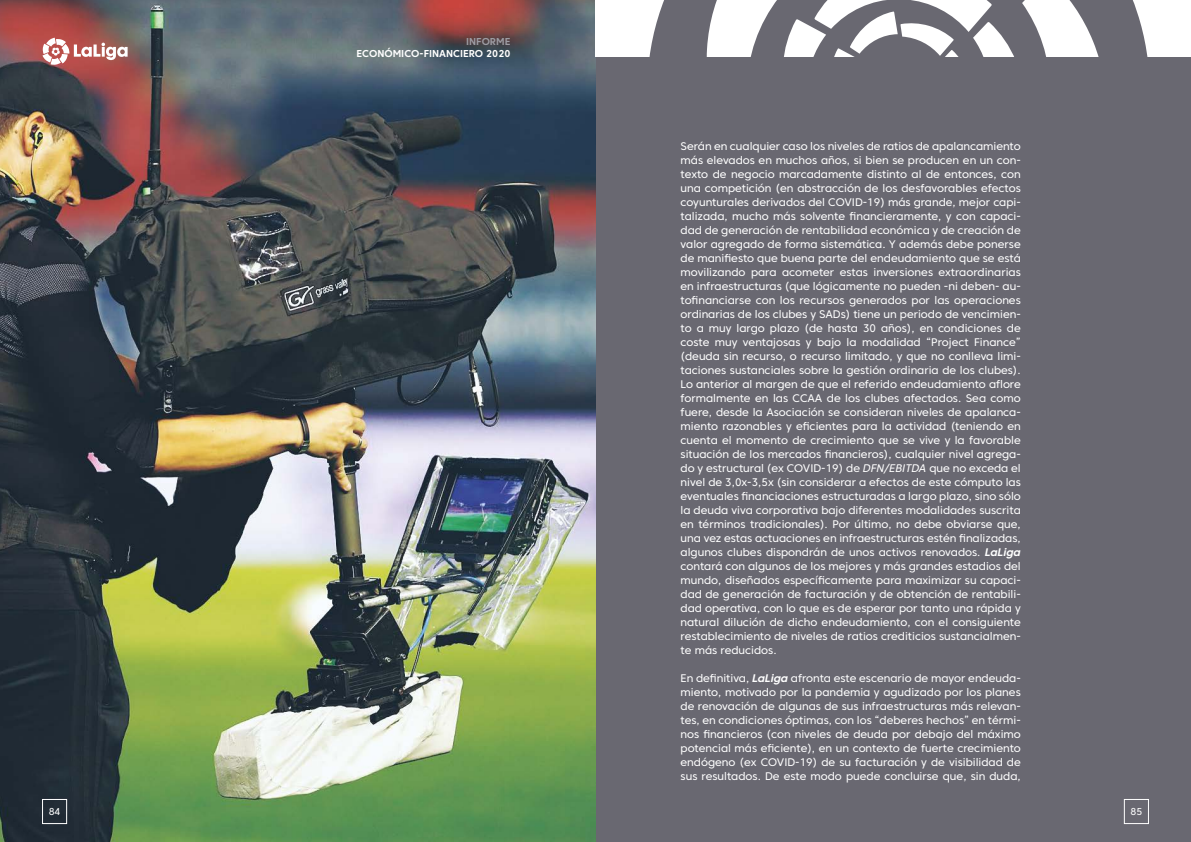
<style>
.page{position:relative;width:1191px;height:842px;background:#696871}
.page>*{position:absolute;margin:0;border:0;box-sizing:border-box;transform-origin:0 0}
.t1{font:11px/14px "Core Sans C 45";color:#fff;text-align:justify}
.t2{font:700 10px "Core Sans C 65";color:#fff}
.t3{font:700 10px "Core Sans C 65";color:#9e9da4}
.t4{font:10px "Core Sans C 45";color:#fff}
.s1{font-family:"Core Sans C 45 Regular It"}
.s2{font-family:"Core Sans C 65 Bold It"}
</style>
<div class="page">
<img style="left:0;top:0;width:595px;height:842px">
<svg style="left:595px;top:0;width:69px;height:57px;background:#ececed"></svg>
<svg style="left:706px;top:0;width:485px;height:57px"></svg>
<div style="left:1124px;top:799px;width:24px;height:25px;border:1px solid #fff"></div>
<div style="left:42px;top:799px;width:25px;height:25px;border:1px solid #fff"></div>
<svg style="left:43px;top:38px;width:85px;height:27px;background:#c68b87"></svg>
<p class="t3" style="left:466px;top:35px;width:46px">INFORME</p>
<p class="t2" style="left:356px;top:47px;width:155px">ECONÓMICO-FINANCIERO 2020</p>
<p class="t1" style="left:680px;top:139px;width:342px">Serán en cualquier caso los niveles de ratios de apalancamiento más elevados en muchos años, si bien se producen en un con&shy;texto de negocio marcadamente distinto al de entonces, con una competición (en abstracción de los desfavorables efectos coyunturales derivados del COVID-19) más grande, mejor capi&shy;talizada, mucho más solvente financieramente, y con capaci&shy;dad de generación de rentabilidad económica y de creación de valor agregado de forma sistemática. Y además debe ponerse de manifiesto que buena parte del endeudamiento que se está movilizando para acometer estas inversiones extraordinarias en infraestructuras (que lógicamente no pueden -ni deben- au&shy;tofinanciarse con los recursos generados por las operaciones ordinarias de los clubes y SADs) tiene un periodo de vencimien&shy;to a muy largo plazo (de hasta 30 años), en condiciones de coste muy ventajosas y bajo la modalidad “Project Finance” (deuda sin recurso, o recurso limitado, y que no conlleva limi&shy;taciones sustanciales sobre la gestión ordinaria de los clubes).<br>Lo anterior al margen de que el referido endeudamiento aflore formalmente en las CCAA de los clubes afectados. Sea como fuere, desde la Asociación se consideran niveles de apalanca&shy;miento razonables y eficientes para la actividad (teniendo en cuenta el momento de crecimiento que se vive y la favorable situación de los mercados financieros), cualquier nivel agrega&shy;do y estructural (ex COVID-19) de <span class="s1">DFN/EBITDA</span> que no exceda el nivel de 3,0x-3,5x (sin considerar a efectos de este cómputo las eventuales financiaciones estructuradas a largo plazo, sino sólo la deuda viva corporativa bajo diferentes modalidades suscrita en términos tradicionales). Por último, no debe obviarse que, una vez estas actuaciones en infraestructuras estén finalizadas, algunos clubes dispondrán de unos activos renovados. <span class="s2">LaLiga </span>contará con algunos de los mejores y más grandes estadios del mundo, diseñados específicamente para maximizar su capaci&shy;dad de generación de facturación y de obtención de rentabili&shy;dad operativa, con lo que es de esperar por tanto una rápida y natural dilución de dicho endeudamiento, con el consiguiente restablecimiento de niveles de ratios crediticios sustancialmen&shy;te más reducidos.</p>
<p class="t1" style="left:680px;top:671px;width:342px">En definitiva, <span class="s2">LaLiga</span> afronta este escenario de mayor endeuda&shy;miento, motivado por la pandemia y agudizado por los planes de renovación de algunas de sus infraestructuras más relevan&shy;tes, en condiciones óptimas, con los “deberes hechos” en térmi&shy;nos financieros (con niveles de deuda por debajo del máximo potencial más eficiente), en un contexto de fuerte crecimiento endógeno (ex COVID-19) de su facturación y de visibilidad de sus resultados. De este modo puede concluirse que, sin duda,</p>
<p class="t4" style="left:49px;top:805px;width:13px">84</p>
<p class="t4" style="left:1130px;top:805px;width:13px">85</p>
</div>
